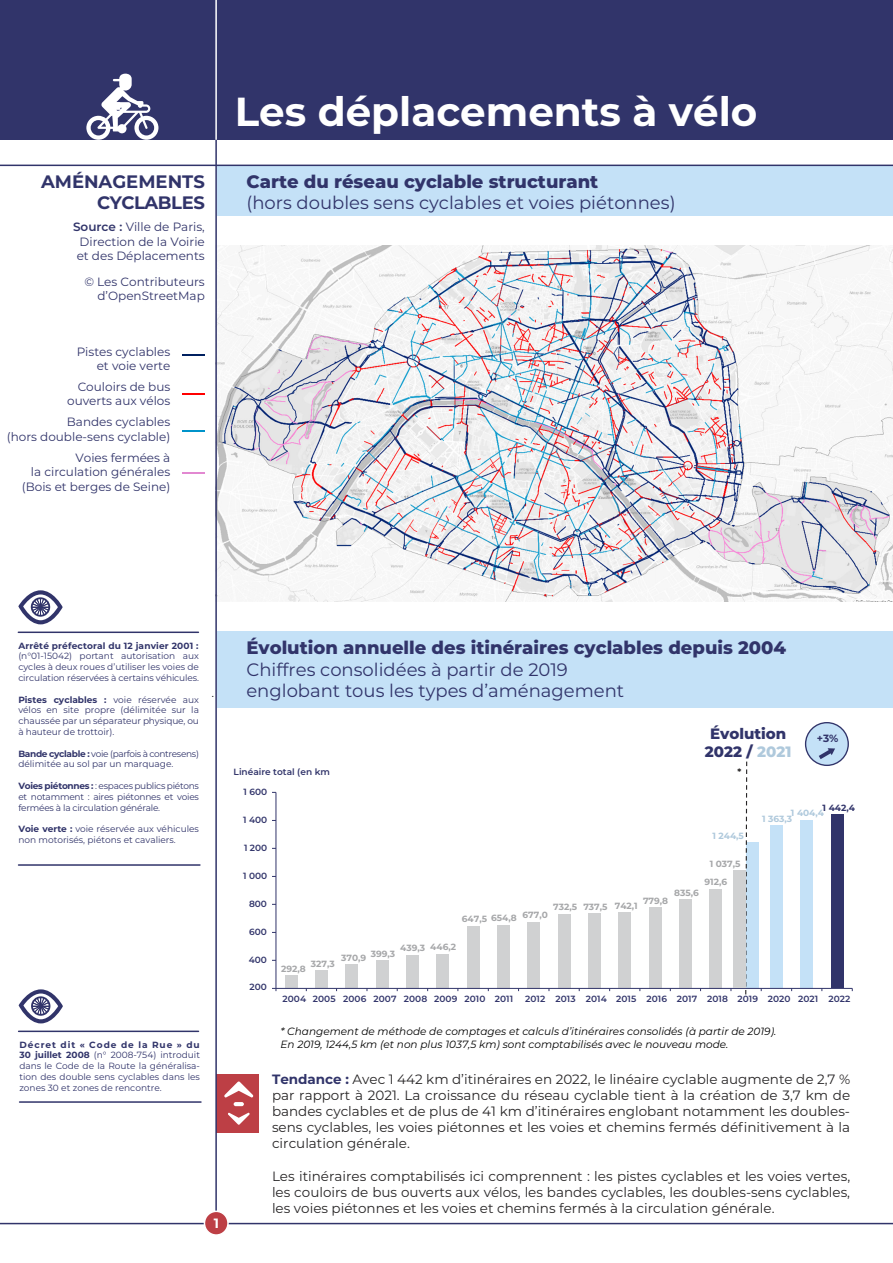
<style>
.page{position:relative;width:893px;height:1263px;background:#fff}
.page>*{position:absolute;margin:0;border:0;box-sizing:border-box;transform-origin:0 0}
.t1{font:700 40.5px "Montserrat";color:#fff}
.t2{font:18px/21.6px "Montserrat";color:#31346a}
.t3{font:800 18px "Montserrat";color:#31346a}
.t4{font:700 18px/21.6px "Montserrat";color:#31346a;text-align:right}
.t5{font:800 15px/18px "Montserrat";color:#31346a;text-align:center}
.t6{font:13.5px/16.2px "Montserrat";color:#272526;text-align:justify}
.t7{font:700 13.5px "Montserrat";color:#fff}
.t8{font:12px/14.4px "Montserrat";color:#31346a;text-align:right}
.t9{font:italic 11.4px "Arial";color:#000;scale:.78 1}
.t10{font:italic 10.5px/12.6px "Montserrat";color:#000}
.t11{font:700 10.5px "Montserrat";color:#31346a}
.t12{font:9px/10.8px "Montserrat";color:#31346a;text-align:justify}
.t13{font:600 9px "Montserrat";color:#31346a}
.t14{font:700 9px "Montserrat";color:#a6a7a9}
.t15{font:700 9px "Montserrat";letter-spacing:.015em;color:#31346a}
.t16{font:700 9px "Montserrat";color:#afc9dc}
.t17{font:700 9px "Montserrat";color:#272526}
.s1{font-weight:600}
.s2{font-weight:700}
.s3{color:#afc9dc}
.s4{font-weight:700;color:#31346a}
</style>
<div class="page">
<div style="left:217px;top:165px;width:676px;height:50px;background:#c4e1f7"></div>
<img style="left:217px;top:246px;width:676px;height:355px">
<div style="left:216px;top:1074px;width:43px;height:59px;background:#bd3f45"></div>
<svg style="left:224px;top:1081px;width:29px;height:16px"></svg>
<svg style="left:228px;top:1113px;width:22px;height:12px"></svg>
<svg style="left:234px;top:1102px;width:10px;height:4px"></svg>
<hr style="left:0;top:1223px;width:893px;height:1px;background:#31346a">
<div style="left:0;top:0;width:893px;height:140px;background:#31346a"></div>
<hr style="left:215px;top:139px;width:2px;height:1084px;background:#31346a">
<hr style="left:0;top:165px;width:893px;height:1px;background:#31346a">
<div style="left:204px;top:1211px;width:24px;height:24px;background:#bd3f45;border-radius:50%"></div>
<div style="left:204px;top:1210px;width:25px;height:26px;border:2px solid #fff;border-radius:50%"></div>
<hr style="left:215px;top:0;width:2px;height:140px;background:#fff">
<svg style="left:86px;top:74px;width:72px;height:66px"></svg>
<div style="left:217px;top:631px;width:676px;height:77px;background:#c4e1f7"></div>
<hr style="left:19px;top:864px;width:181px;height:2px;background:#31346a">
<hr style="left:18px;top:631px;width:180px;height:2px;background:#31346a">
<hr style="left:20px;top:1101px;width:181px;height:2px;background:#31346a">
<hr style="left:19px;top:1030px;width:180px;height:2px;background:#31346a">
<div style="left:806px;top:723px;width:42px;height:42px;background:#c4e1f7;border-radius:50%"></div>
<div style="left:805px;top:722px;width:44px;height:44px;border:1px solid #31346a;border-radius:50%"></div>
<svg style="left:819px;top:748px;width:16px;height:11px"></svg>
<svg style="left:18px;top:590px;width:45px;height:34px"></svg>
<svg style="left:19px;top:989px;width:44px;height:34px"></svg>
<hr style="left:183px;top:393px;width:22px;height:2px;background:#f00">
<hr style="left:183px;top:354px;width:22px;height:2px;background:#002060">
<hr style="left:183px;top:472px;width:22px;height:2px;background:#e288d1">
<hr style="left:183px;top:430px;width:22px;height:2px;background:#0093ca">
<div style="left:285px;top:975px;width:12px;height:13px;background:#d0d1d2"></div>
<div style="left:315px;top:970px;width:13px;height:18px;background:#d0d1d2"></div>
<div style="left:346px;top:964px;width:12px;height:24px;background:#d0d1d2"></div>
<div style="left:376px;top:960px;width:12px;height:28px;background:#d0d1d2"></div>
<div style="left:406px;top:955px;width:12px;height:33px;background:#d0d1d2"></div>
<div style="left:437px;top:954px;width:12px;height:34px;background:#d0d1d2"></div>
<div style="left:467px;top:926px;width:12px;height:62px;background:#d0d1d2"></div>
<div style="left:497px;top:925px;width:12px;height:63px;background:#d0d1d2"></div>
<div style="left:528px;top:921px;width:12px;height:67px;background:#d0d1d2"></div>
<div style="left:558px;top:914px;width:12px;height:74px;background:#d0d1d2"></div>
<div style="left:588px;top:913px;width:12px;height:75px;background:#d0d1d2"></div>
<div style="left:619px;top:912px;width:12px;height:76px;background:#d0d1d2"></div>
<div style="left:649px;top:907px;width:12px;height:81px;background:#d0d1d2"></div>
<div style="left:679px;top:899px;width:12px;height:89px;background:#d0d1d2"></div>
<div style="left:710px;top:889px;width:12px;height:99px;background:#d0d1d2"></div>
<div style="left:801px;top:820px;width:12px;height:168px;background:#c4e1f7"></div>
<div style="left:831px;top:814px;width:12px;height:174px;background:#31346a"></div>
<div style="left:770px;top:825px;width:12px;height:163px;background:#c4e1f7"></div>
<div style="left:746px;top:842px;width:12px;height:146px;background:#c4e1f7"></div>
<hr style="left:276px;top:792px;width:1px;height:196px;background:#31346a">
<hr style="left:276px;top:988px;width:576px;height:1px;background:#31346a">
<svg style="left:745px;top:761px;width:3px;height:234px"></svg>
<div style="left:734px;top:870px;width:12px;height:118px;background:#d0d1d2"></div>
<h2 class="t4" style="left:41px;top:170px;width:165px">AMÉNAGEMENTS<br>CYCLABLES</h2>
<h3 class="t8" style="left:73px;top:219px;width:133px;text-align:center"><span class="s1">Source :</span> Ville de Paris,<br>Direction de la Voirie et des Déplacements</h3>
<h3 class="t8" style="left:84px;top:274px;width:122px">© Les Contributeurs d’OpenStreetMap</h3>
<h3 class="t8" style="left:77px;top:344px;width:95px">Pistes cyclables et voie verte</h3>
<h3 class="t8" style="left:67px;top:379px;width:105px">Couloirs de bus ouverts aux vélos</h3>
<h3 class="t8" style="left:7px;top:415px;width:165px">Bandes cyclables<br>(hors double-sens cyclable)</h3>
<h3 class="t8" style="left:22px;top:450px;width:150px">Voies fermées à<br>la circulation générales (Bois et berges de Seine)</h3>
<h1 class="t1" style="left:235px;top:82px;width:524px">Les déplacements à vélo</h1>
<h2 class="t3" style="left:246px;top:168px;width:353px">Carte du réseau cyclable structurant</h2>
<h2 class="t2" style="left:246px;top:191px;width:431px">(hors doubles sens cyclables et voies piétonnes)</h2>
<p class="t15" style="left:18px;top:639px;width:182px">Arrêté préfectoral du 12 janvier 2001 :</p>
<p class="t12" style="left:18px;top:650px;width:182px">(n°01-15042) portant autorisation aux cycles à deux roues d’utiliser les voies de circulation réservées à certains véhicules.</p>
<p class="t12" style="left:18px;top:694px;width:182px"><span class="s2">Pistes cyclables :</span> voie réservée aux vélos en site propre (délimitée sur la chaussée par un séparateur physique, ou à hauteur de trottoir).</p>
<p class="t12" style="left:18px;top:748px;width:182px"><span class="s2">Bande cyclable :</span> voie (parfois à contresens) délimitée au sol par un marquage.</p>
<p class="t12" style="left:18px;top:780px;width:182px"><span class="s2">Voies piétonnes :</span> : espaces publics piétons et notamment : aires piétonnes et voies fermées à la circulation générale.</p>
<p class="t12" style="left:18px;top:823px;width:182px"><span class="s2">Voie verte :</span> voie réservée aux véhicules non motorisés, piétons et cavaliers.</p>
<p class="t9" style="left:212px;top:686px;width:5px">.</p>
<p class="t12" style="left:19px;top:1039px;width:182px"><span class="s2">Décret dit « Code de la Rue » du 30 juillet 2008</span> (n° 2008-754) introduit dans le Code de la Route la généralisa&shy;tion des double sens cyclables dans les zones 30 et zones de rencontre.</p>
<h3 class="t7" style="left:214px;top:1213px;width:7px">1</h3>
<h2 class="t3" style="left:246px;top:635px;width:541px">Évolution annuelle des itinéraires cyclables depuis 2004</h2>
<h2 class="t2" style="left:246px;top:658px;width:379px">Chiffres consolidées à partir de 2019 englobant tous les types d’aménagement</h2>
<h3 class="t5" style="left:705px;top:724px;width:88px">Évolution<br>2022 / <span class="s3">2021</span></h3>
<p class="t11" style="left:817px;top:731px;width:23px">+3%</p>
<p class="t13" style="left:234px;top:766px;width:98px">Linéaire total (en km</p>
<p class="t17" style="left:737px;top:766px;width:5px">*</p>
<p class="t13" style="left:244px;top:785px;width:25px">1 600</p>
<p class="t13" style="left:243px;top:813px;width:26px">1 400</p>
<p class="t13" style="left:244px;top:841px;width:25px">1 200</p>
<p class="t13" style="left:243px;top:869px;width:26px">1 000</p>
<p class="t13" style="left:249px;top:897px;width:19px">800</p>
<p class="t13" style="left:249px;top:925px;width:19px">600</p>
<p class="t13" style="left:249px;top:953px;width:20px">400</p>
<p class="t13" style="left:250px;top:981px;width:19px">200</p>
<p class="t16" style="left:712px;top:829px;width:33px">1 244,5</p>
<p class="t14" style="left:710px;top:857px;width:32px">1 037,5</p>
<p class="t14" style="left:704px;top:875px;width:24px">912,6</p>
<p class="t14" style="left:674px;top:886px;width:26px">835,6</p>
<p class="t14" style="left:643px;top:894px;width:27px">779,8</p>
<p class="t14" style="left:553px;top:900px;width:86px">732,5 737,5 742,1</p>
<p class="t14" style="left:462px;top:911px;width:87px">647,5 654,8 677,0</p>
<p class="t14" style="left:400px;top:941px;width:57px">439,3 446,2</p>
<p class="t14" style="left:371px;top:947px;width:26px">399,3</p>
<p class="t14" style="left:341px;top:951px;width:27px">370,9</p>
<p class="t14" style="left:311px;top:957px;width:25px">327,3</p>
<p class="t14" style="left:281px;top:962px;width:26px">292,8</p>
<p class="t15" style="left:823px;top:801px;width:34px">1 442,4</p>
<p class="t16" style="left:791px;top:806px;width:35px">1 404,4</p>
<p class="t16" style="left:762px;top:812px;width:32px">1 363,3</p>
<p class="t13" style="left:283px;top:992px;width:232px">2004 2005 2006 2007 2008 2009 2010 2011</p>
<p class="t13" style="left:525px;top:992px;width:327px">2012 2013 2014 2015 2016 2017 2018 2019 2020 2021 2022</p>
<p class="t10" style="left:280px;top:1025px;width:497px">* Changement de méthode de comptages et calculs d’itinéraires consolidés (à partir de 2019).<br>En 2019, 1244,5 km (et non plus 1037,5 km) sont comptabilisés avec le nouveau mode.</p>
<p class="t6" style="left:272px;top:1070px;width:580px"><span class="s4">Tendance :</span> Avec 1 442 km d’itinéraires en 2022, le linéaire cyclable augmente de 2,7 % par rapport à 2021. La croissance du réseau cyclable tient à la création de 3,7 km de bandes cyclables et de plus de 41 km d’itinéraires englobant notamment les doubles&shy;sens cyclables, les voies piétonnes et les voies et chemins fermés définitivement à la circulation générale.</p>
<p class="t6" style="left:272px;top:1167px;width:580px">Les itinéraires comptabilisés ici comprennent : les pistes cyclables et les voies vertes, les couloirs de bus ouverts aux vélos, les bandes cyclables, les doubles-sens cyclables, les voies piétonnes et les voies et chemins fermés à la circulation générale.</p>
</div>
